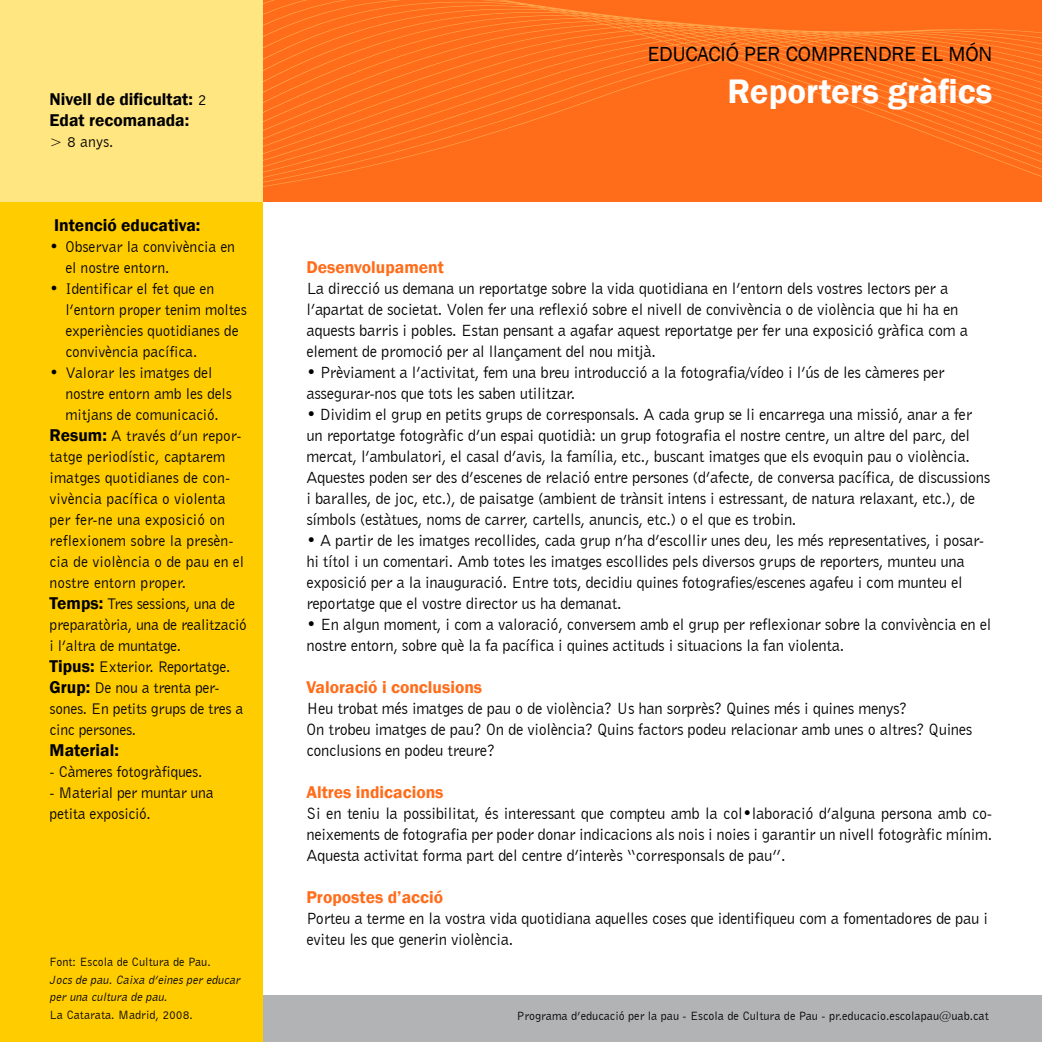
<style>
.page{position:relative;width:1042px;height:1042px;background:#fff}
.page>*{position:absolute;margin:0;border:0;box-sizing:border-box;transform-origin:0 0}
.t1{font:600 35px "Franklin Gothic";color:#fff}
.t2{font:21px "Franklin Gothic";color:#000}
.t3{font:600 17.5px "Franklin Gothic";color:#ff6c1a}
.t4{font:600 17.5px/21px "Franklin Gothic";color:#000}
.t5{font:16.62px/21px "Bell Gothic BT";letter-spacing:-.02em;color:#000}
.t6{font:15.75px/21px "Bell Gothic BT";letter-spacing:-.01em;color:#000}
.t7{font:12.25px "Bell Gothic BT";color:#000}
.t8{font:italic 12.25px/17.5px "Bell Gothic BT";color:#000}
.s1{font-family:"Bell Gothic BT";font-weight:400;font-size:15.75px}
.s2{font-family:"Franklin Gothic";font-weight:600;font-size:17.5px}
</style>
<div class="page">
<div style="left:163px;top:995px;width:879px;height:47px;background:#b1b3b4"></div>
<svg style="left:262px;top:0;width:780px;height:234px;background:#ff853d"></svg>
<div style="left:0;top:197px;width:262px;height:845px;background:#fc0"></div>
<div style="left:0;top:0;width:262px;height:202px;background:#ffe681"></div>
<p class="t4" style="left:50px;top:89px;width:158px">Nivell de dificultat: <span class="s1">2<br></span>Edat recomanada:</p>
<p class="t6" style="left:50px;top:131px;width:65px">&gt; 8 anys.</p>
<p class="t4" style="left:54px;top:215px;width:148px">Intenció educativa:</p>
<p class="t6" style="left:65px;top:236px;width:171px;text-indent:-16px">• Observar la convivència en el nostre entorn.</p>
<p class="t6" style="left:65px;top:278px;width:183px;text-indent:-16px">• Identificar el fet que en l’entorn proper tenim moltes experiències quotidianes de convivència pacífica.</p>
<p class="t6" style="left:50px;top:362px;width:164px">• Valorar les imatges del</p>
<p class="t6" style="left:65px;top:383px;width:168px">nostre entorn amb les dels</p>
<p class="t6" style="left:65px;top:404px;width:155px">mitjans de comunicació.</p>
<p class="t6" style="left:50px;top:425px;width:194px"><span class="s2">Resum:</span> A través d’un repor-</p>
<p class="t6" style="left:50px;top:446px;width:177px">tatge periodístic, captarem</p>
<p class="t6" style="left:50px;top:467px;width:182px">imatges quotidianes de con-</p>
<p class="t6" style="left:50px;top:488px;width:178px">vivència pacífica o violenta</p>
<p class="t6" style="left:50px;top:509px;width:177px">per fer-ne una exposició on</p>
<p class="t6" style="left:50px;top:530px;width:185px">reflexionem sobre la presèn-</p>
<p class="t6" style="left:50px;top:551px;width:196px">cia de violència o de pau en el</p>
<p class="t6" style="left:50px;top:572px;width:138px">nostre entorn proper.</p>
<p class="t6" style="left:50px;top:593px;width:187px"><span class="s2">Temps:</span> Tres sessions, una de</p>
<p class="t6" style="left:50px;top:614px;width:199px">preparatòria, una de realització</p>
<p class="t6" style="left:50px;top:635px;width:133px">i l’altra de muntatge.</p>
<p class="t6" style="left:50px;top:656px;width:182px"><span class="s2">Tipus:</span> Exterior. Reportatge.</p>
<p class="t6" style="left:50px;top:677px;width:172px"><span class="s2">Grup:</span> De nou a trenta per-</p>
<p class="t6" style="left:50px;top:698px;width:195px">sones. En petits grups de tres a</p>
<p class="t6" style="left:50px;top:719px;width:88px">cinc persones.</p>
<p class="t4" style="left:50px;top:740px;width:71px">Material:</p>
<p class="t6" style="left:50px;top:761px;width:154px">- Càmeres fotogràfiques.</p>
<p class="t6" style="left:50px;top:782px;width:165px">- Material per muntar una petita exposició.</p>
<p class="t7" style="left:50px;top:954px;width:163px">Font: Escola de Cultura de Pau.</p>
<p class="t8" style="left:50px;top:970px;width:194px">Jocs de pau. Caixa d’eines per educar per una cultura de pau.</p>
<p class="t7" style="left:50px;top:1007px;width:145px">La Catarata. Madrid, 2008.</p>
<p class="t2" style="left:648px;top:41px;width:346px">EDUCACIÓ PER COMPRENDRE EL MÓN</p>
<h1 class="t1" style="left:727px;top:70px;width:266px">Reporters gràfics</h1>
<p class="t3" style="left:306px;top:256px;width:139px">Desenvolupament</p>
<p class="t5" style="left:306px;top:278px;width:663px">La direcció us demana un reportatge sobre la vida quotidiana en l’entorn dels vostres lectors per a l’apartat de societat. Volen fer una reflexió sobre el nivell de convivència o de violència que hi ha en aquests barris i pobles. Estan pensant a agafar aquest reportatge per fer una exposició gràfica com a element de promoció per al llançament del nou mitjà.</p>
<p class="t5" style="left:306px;top:362px;width:640px">• Prèviament a l’activitat, fem una breu introducció a la fotografia/vídeo i l’ús de les càmeres per assegurar-nos que tots les saben utilitzar.</p>
<p class="t5" style="left:306px;top:404px;width:685px">• Dividim el grup en petits grups de corresponsals. A cada grup se li encarrega una missió, anar a fer un reportatge fotogràfic d’un espai quotidià: un grup fotografia el nostre centre, un altre del parc, del mercat, l’ambulatori, el casal d’avis, la família, etc., buscant imatges que els evoquin pau o violència.<br>Aquestes poden ser des d’escenes de relació entre persones (d’afecte, de conversa pacífica, de discussions i baralles, de joc, etc.), de paisatge (ambient de trànsit intens i estressant, de natura relaxant, etc.), de símbols (estàtues, noms de carrer, cartells, anuncis, etc.) o el que es trobin.</p>
<p class="t5" style="left:306px;top:530px;width:679px">• A partir de les imatges recollides, cada grup n’ha d’escollir unes deu, les més representatives, i posar&shy;hi títol i un comentari. Amb totes les imatges escollides pels diversos grups de reporters, munteu una exposició per a la inauguració. Entre tots, decidiu quines fotografies/escenes agafeu i com munteu el reportatge que el vostre director us ha demanat.</p>
<p class="t5" style="left:306px;top:613px;width:686px">• En algun moment, i com a valoració, conversem amb el grup per reflexionar sobre la convivència en el nostre entorn, sobre què la fa pacífica i quines actituds i situacions la fan violenta.</p>
<p class="t3" style="left:306px;top:676px;width:177px">Valoració i conclusions</p>
<p class="t5" style="left:306px;top:698px;width:667px">Heu trobat més imatges de pau o de violència? Us han sorprès? Quines més i quines menys?<br>On trobeu imatges de pau? On de violència? Quins factors podeu relacionar amb unes o altres? Quines conclusions en podeu treure?</p>
<p class="t3" style="left:306px;top:781px;width:139px">Altres indicacions</p>
<p class="t5" style="left:306px;top:803px;width:687px;text-align:justify">Si en teniu la possibilitat, és interessant que compteu amb la col•laboració d’alguna persona amb co&shy;neixements de fotografia per poder donar indicacions als nois i noies i garantir un nivell fotogràfic mínim.<br>Aquesta activitat forma part del centre d’interès “corresponsals de pau”.</p>
<p class="t3" style="left:306px;top:886px;width:138px">Propostes d’acció</p>
<p class="t5" style="left:306px;top:908px;width:683px">Porteu a terme en la vostra vida quotidiana aquelles coses que identifiqueu com a fomentadores de pau i eviteu les que generin violència.</p>
<p class="t7" style="left:517px;top:1008px;width:473px">Programa d’educació per la pau - Escola de Cultura de Pau - pr.educacio.escolapau@uab.cat</p>
</div>
